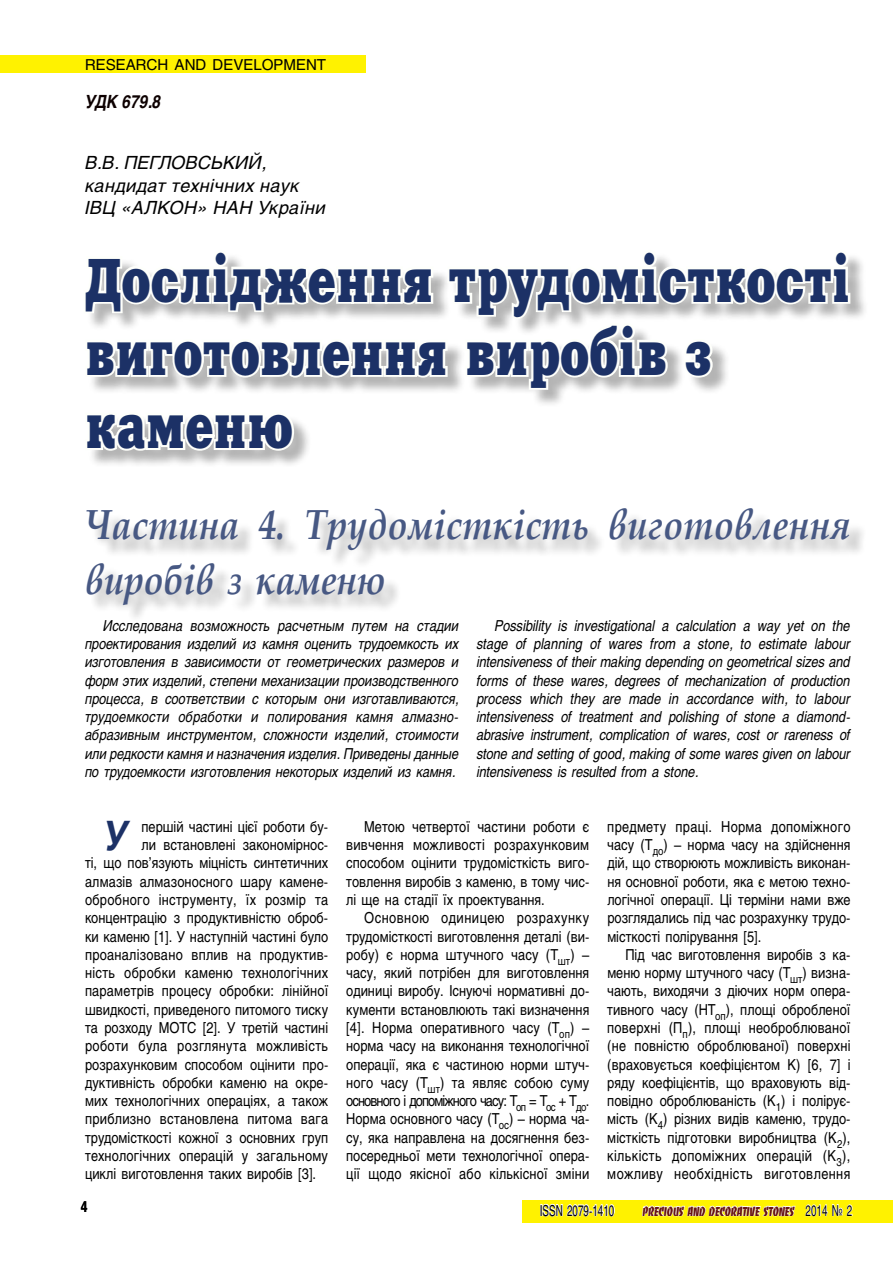
<style>
.page{position:relative;width:893px;height:1263px;background:#fff}
.page>*{position:absolute;margin:0;border:0;box-sizing:border-box;transform-origin:0 0}
.t1{font:61.5px/73.2px "Xenia C";color:#1c3166;scale:.81 1}
.t2{font:italic 700 42px/54.9px "Book Antiqua";letter-spacing:.01em;color:#475883;scale:.85 1}
.t3{font:italic 700 40.2px "Helios";color:#1c3166;scale:.85 1}
.t4{font:italic 18px/22.5px "Helios";letter-spacing:.02em;color:#000}
.t5{font:italic 700 18px "Helios";color:#0d0000;scale:.85 1}
.t6{font:15px/18.3px "Helios";letter-spacing:.005em;color:#000;text-align:justify;scale:.85 1}
.t7{font:italic 15px/18.3px "Helios";letter-spacing:-.01em;color:#000;text-align:justify;scale:.85 1}
.t8{font:15px "Helios";letter-spacing:.025em;color:#000;scale:.85 1}
.t9{font:15px "Helios";letter-spacing:.005em;color:#000}
.t10{font:15px "Helios";letter-spacing:.005em;color:#000;scale:.65 1}
.t11{font:700 15px "Helios";color:#000;scale:.8 1}
.t12{font:13.5px "Banco Heavy C";color:#671316;scale:.8 1}
.s1{font-family:"Helios";font-size:15px;color:#000}
</style>
<div class="page">
<div style="left:522px;top:1200px;width:371px;height:23px;background:#fff200"></div>
<svg style="left:642px;top:1205px;width:154px;height:11px"></svg>
<svg style="left:805px;top:1204px;width:48px;height:12px"></svg>
<svg style="left:541px;top:1204px;width:74px;height:12px"></svg>
<div style="left:0;top:55px;width:365px;height:17px;background:#fff200"></div>
<div style="left:87px;top:253px;width:782px;height:370px;background:#000;opacity:.3"></div>
<svg style="left:87px;top:253px;width:766px;height:319px"></svg>
<p class="t9" style="left:85px;top:55px;width:243px">RESEARCH AND DEVELOPMENT</p>
<p class="t5" style="left:85px;top:91px;width:91px">УДК 679.8</p>
<p class="t4" style="left:85px;top:151px;width:216px">В.В. Пегловський, кандидат технiчних наук<br>IВЦ «АЛКО</p>
<p class="t4" style="left:184px;top:196px;width:143px">Н» НАН України</p>
<h1 class="t1" style="left:85px;top:243px;width:946px">Дослідження трудомісткоcті виготовлення виробів з каменю</h1>
<h2 class="t2" style="left:85px;top:497px;width:901px">Частина 4. Трудомісткість виготовлення виробів з каменю</h2>
<p class="t7" style="left:85px;top:616px;width:441px;text-indent:18px">Исследована возможность расчетным путем на стадии проектирования изделий из камня оценить трудоемкость их изготовления в зависимости от геометрических размеров и форм этих изделий, степени механизации производственного процесса, в соответствии с которым они изготавливаются, трудоемкости обработки и полирования камня алмазно&shy;абразивным инструментом, сложности изделий, стоимости или редкости камня и назначения изделия. Приведены данные по трудоемкости изготовления некоторых изделий из камня.</p>
<p class="t7" style="left:477px;top:616px;width:441px;text-indent:18px">Possibility is investigational a calculation a way yet on the stage of planning of wares from a stone, to estimate labour intensiveness of their making depending on geometrical sizes and forms of these wares, degrees of mechanization of production process which they are made in accordance with, to labour intensiveness of treatment and polishing of stone a diamond&shy;abrasive instrument, complication of wares, cost or rareness of stone and setting of good, making of some wares given on labour intensiveness is resulted from a stone.</p>
<h3 class="t3" style="left:103px;top:812px;width:30px">У</h3>
<p class="t6" style="left:142px;top:817px;width:221px">першій частині цієї роботи бу-</p>
<p class="t6" style="left:142px;top:835px;width:221px">ли встановлені закономірнос-</p>
<p class="t6" style="left:85px;top:854px;width:288px">ті, що пов’язують міцність синтетичних</p>
<p class="t6" style="left:85px;top:872px;width:286px">алмазів алмазоносного шару камене-</p>
<p class="t6" style="left:85px;top:890px;width:288px">обробного інструменту, їх розмір та</p>
<p class="t6" style="left:85px;top:909px;width:288px">концентрацію з продуктивністю оброб-</p>
<p class="t6" style="left:85px;top:927px;width:287px">ки каменю [1]. У наступній частині було</p>
<p class="t6" style="left:85px;top:945px;width:287px">проаналізовано вплив на продуктив-</p>
<p class="t6" style="left:85px;top:963px;width:288px">ність обробки каменю технологічних</p>
<p class="t6" style="left:85px;top:982px;width:288px">параметрів процесу обробки: лінійної</p>
<p class="t6" style="left:85px;top:1000px;width:288px">швидкості, приведеного питомого тиску</p>
<p class="t6" style="left:85px;top:1018px;width:287px">та розходу МОТС [2]. У третій частині</p>
<p class="t8" style="left:85px;top:1037px;width:287px">роботи була розглянута можливість</p>
<p class="t6" style="left:85px;top:1055px;width:288px">розрахунковим способом оцінити про-</p>
<p class="t6" style="left:85px;top:1073px;width:288px">дуктивність обробки каменю на окре-</p>
<p class="t6" style="left:85px;top:1091px;width:287px">мих технологічних операціях, а також</p>
<p class="t6" style="left:85px;top:1110px;width:288px">приблизно встановлена питома вага</p>
<p class="t6" style="left:85px;top:1128px;width:288px">трудомісткості кожної з основних груп</p>
<p class="t6" style="left:85px;top:1146px;width:287px">технологічних операцій у загальному</p>
<p class="t6" style="left:85px;top:1164px;width:273px">циклі виготовлення таких виробів [3].</p>
<p class="t6" style="left:346px;top:817px;width:288px;text-indent:18px">Метою четвертої частини роботи є вивчення можливості розрахунковим способом оцінити трудомісткість виго&shy;товлення виробів з каменю, в тому чис&shy;лі ще на стадії їх проектування.</p>
<p class="t6" style="left:346px;top:909px;width:288px;text-indent:18px">Основною одиницею розрахунку трудомісткості виготовлення деталі (ви&shy;робу) є норма штучного часу (Т<sub>шт</sub>) – часу, який потрібен для виготовлення одиниці виробу. Існуючі нормативні до&shy;кументи встановлюють такі визначення [4]. Норма оперативного часу (Т<sub>оп</sub>) – норма часу на виконання технологічної операції, яка є частиною норми штуч&shy;ного часу (Т<sub>шт</sub>) та являє собою суму основного і допоміжного часу: Т<sub>оп</sub> = Т<sub>ос</sub> + Т<sub>до</sub>.<br>Норма основного часу (Т<sub>ос</sub>) – норма ча&shy;су, яка направлена на досягнення без&shy;посередньої мети технологічної опера&shy;ції щодо якісної або кількісної зміни</p>
<p class="t6" style="left:607px;top:817px;width:288px">предмету праці. Норма допоміжного часу (Т<sub>до</sub>) – норма часу на здійснення дій, що створюють можливість виконан&shy;ня основної роботи, яка є метою техно&shy;логічної операції. Ці терміни нами вже розглядались під час розрахунку трудо&shy;місткості полірування [5].</p>
<p class="t6" style="left:607px;top:945px;width:288px;text-indent:18px">Під час виготовлення виробів з ка&shy;меню норму штучного часу (Т<sub>шт</sub>) визна&shy;чають, виходячи з діючих норм опера&shy;тивного часу (НТ<sub>оп</sub>), площі обробленої поверхні (П<sub>п</sub>), площі необроблюваної (не повністю оброблюваної) поверхні (враховується коефіцієнтом К) [6, 7] і ряду коефіцієнтів, що враховують від&shy;повідно оброблюваність (К<sub>1</sub>) і полірує&shy;мість (К<sub>4</sub>) різних видів каменю, трудо&shy;місткість підготовки виробництва (К<sub>2</sub>), кількість допоміжних операцій (К<sub>3</sub>), можливу необхідність виготовлення</p>
<p class="t11" style="left:81px;top:1198px;width:10px">4</p>
<p class="t10" style="left:540px;top:1201px;width:116px">ISSN 2079-1410</p>
<p class="t12" style="left:642px;top:1203px;width:264px">PRECIOUS AND DECORATIVE STONES <span class="s1">2014 № 2</span></p>
</div>
